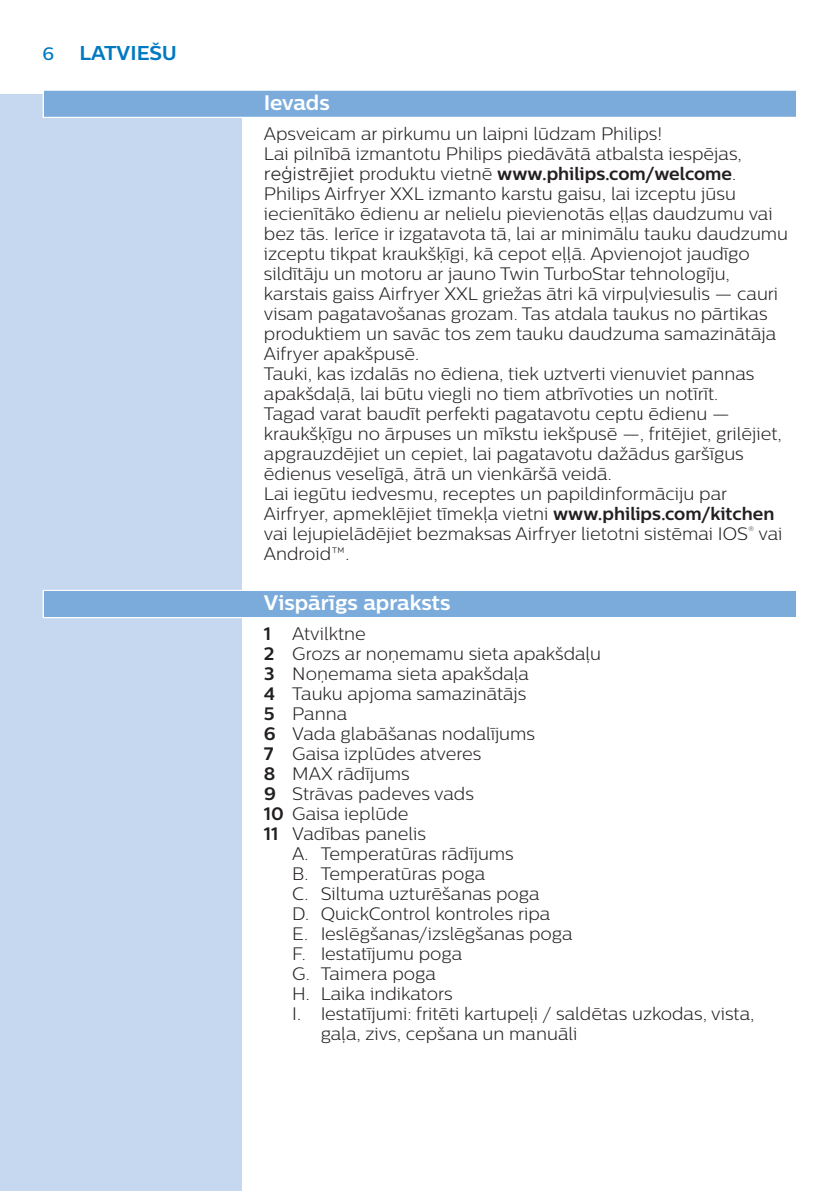
<style>
.page{position:relative;width:840px;height:1191px;background:#fff}
.page>*{position:absolute;margin:0;border:0;box-sizing:border-box;transform-origin:0 0}
.chapter-title-paragr{font:700 21px "Centrale Sans";color:#fff}
.t1{font:700 20px "Centrale Sans";color:#0079c2}
.body{font:300 18px/20px "Centrale Sans";color:#231f20}
.t2{font:500 18px "Centrale Sans";color:#0079c2}
.s1{font-family:"Metropolis"}
.s2{font-weight:700}
</style>
<div class="page">
<div style="left:0;top:95px;width:241px;height:1096px;background:#c6d8ef"></div>
<div style="left:43px;top:90px;width:754px;height:28px;background:#7aabdb"></div>
<div style="left:43px;top:590px;width:754px;height:28px;background:#7aabdb"></div>
<p class="t2" style="left:43px;top:43px;width:13px">6</p>
<p class="t1" style="left:79px;top:41px;width:99px">LATVIEŠU</p>
<p class="chapter-title-paragr" style="left:264px;top:90px;width:67px">Ievads</p>
<p class="body" style="left:264px;top:124px;width:399px">Apsveicam ar pirkumu un laipni lūdzam Philips!</p>
<p class="body" style="left:264px;top:144px;width:479px">Lai pilnībā izmantotu Philips piedāvātā atbalsta iespējas, <span class="s1">reģistrējiet</span> produktu vietnē <span class="s2">www.philips.com/welcome</span>.</p>
<p class="body" style="left:264px;top:184px;width:525px">Philips Airfryer XXL izmanto karstu gaisu, lai izceptu jūsu iecienītāko ēdienu ar nelielu pievienotās eļļas daudzumu vai bez tās. Ierīce ir izgatavota tā, lai ar minimālu tauku daudzumu izceptu tikpat kraukšķīgi, kā cepot eļļā. Apvienojot jaudīgo sildītāju un motoru ar jauno Twin TurboStar tehnoloģiju, karstais gaiss Airfryer XXL griežas ātri kā virpuļviesulis — cauri visam pagatavošanas grozam. Tas atdala taukus no pārtikas produktiem un savāc tos zem tauku daudzuma samazinātāja Aifryer apakšpusē.</p>
<p class="body" style="left:264px;top:364px;width:492px">Tauki, kas izdalās no ēdiena, tiek uztverti vienuviet pannas apakšdaļā, lai būtu viegli no tiem atbrīvoties un notīrīt.</p>
<p class="body" style="left:264px;top:404px;width:519px">Tagad varat baudīt perfekti pagatavotu ceptu ēdienu — kraukšķīgu no ārpuses un mīkstu iekšpusē —, fritējiet, grilējiet, apgrauzdējiet un cepiet, lai pagatavotu dažādus garšīgus ēdienus veselīgā, ātrā un vienkāršā veidā.</p>
<p class="body" style="left:264px;top:484px;width:519px">Lai iegūtu iedvesmu, receptes un papildinformāciju par Airfryer, apmeklējiet tīmekļa vietni <span class="s2">www.philips.com/kitchen </span>vai lejupielādējiet bezmaksas Airfryer lietotni sistēmai IOS<sup>®</sup> vai Android™.</p>
<p class="chapter-title-paragr" style="left:264px;top:590px;width:188px">Vispārīgs apraksts</p>
<p class="body" style="left:264px;top:624px;width:103px"><span class="s2">1</span> Atvilktne</p>
<p class="body" style="left:264px;top:644px;width:338px"><span class="s2">2</span> Grozs ar noņemamu sieta apakšdaļu</p>
<p class="body" style="left:264px;top:664px;width:266px"><span class="s2">3</span> Noņemama sieta apakšdaļa</p>
<p class="body" style="left:264px;top:684px;width:264px"><span class="s2">4</span> Tauku apjoma samazinātājs</p>
<p class="body" style="left:264px;top:704px;width:85px"><span class="s2">5</span> Panna</p>
<p class="body" style="left:264px;top:724px;width:272px"><span class="s2">6</span> Vada glabāšanas nodalījums</p>
<p class="body" style="left:264px;top:744px;width:219px"><span class="s2">7</span> Gaisa izplūdes atveres</p>
<p class="body" style="left:264px;top:764px;width:147px"><span class="s2">8</span> MAX rādījums</p>
<p class="body" style="left:264px;top:784px;width:211px"><span class="s2">9</span> Strāvas padeves vads</p>
<p class="body" style="left:264px;top:804px;width:146px"><span class="s2">10</span> Gaisa ieplūde</p>
<p class="body" style="left:264px;top:824px;width:163px"><span class="s2">11</span> Vadības panelis</p>
<p class="body" style="left:292px;top:844px;width:223px">A. Temperatūras rādījums</p>
<p class="body" style="left:292px;top:864px;width:194px">B. Temperatūras poga</p>
<p class="body" style="left:292px;top:884px;width:249px">C. Siltuma uzturēšanas poga</p>
<p class="body" style="left:292px;top:904px;width:259px">D. QuickControl kontroles ripa</p>
<p class="body" style="left:292px;top:924px;width:282px">E. Ieslēgšanas/izslēgšanas poga</p>
<p class="body" style="left:292px;top:944px;width:171px">F. Iestatījumu poga</p>
<p class="body" style="left:292px;top:964px;width:145px">G. Taimera poga</p>
<p class="body" style="left:292px;top:984px;width:162px">H. Laika indikators</p>
<p class="body" style="left:320px;top:1004px;width:435px;text-indent:-28px">I. Iestatījumi: fritēti kartupeļi / saldētas uzkodas, vista, gaļa, zivs, cepšana un manuāli</p>
</div>
